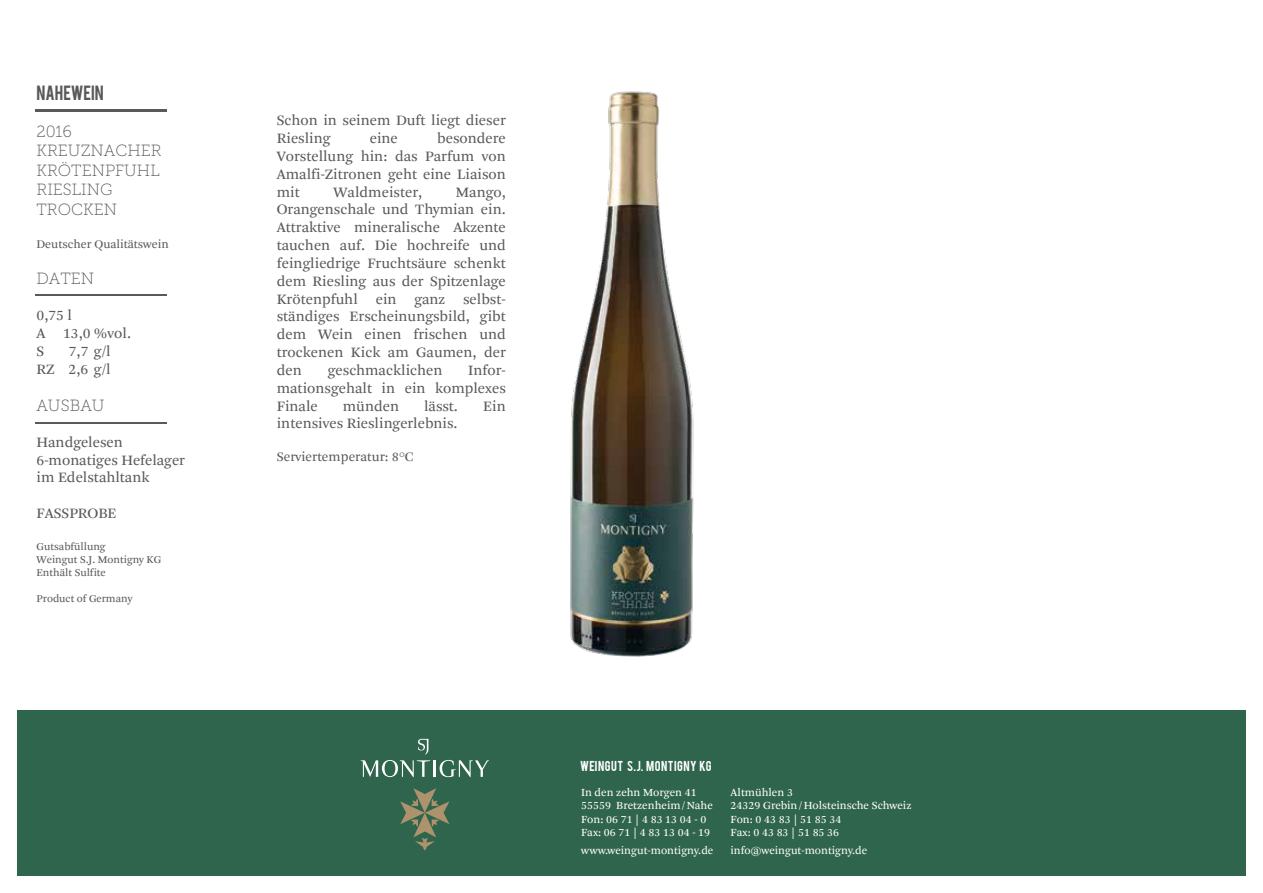
<style>
.page{position:relative;width:1263px;height:893px;background:#fff}
.page>*{position:absolute;margin:0;border:0;box-sizing:border-box;transform-origin:0 0}
.t1{font:16.2px/19.5px "Museo Slab 100";color:#595959}
.t2{font:16.2px "Bebas";letter-spacing:-.005em;color:#595959}
.t3{font:14.85px/17.9px "Arnhem Pro Bln";color:#595959}
.t4{font:13.5px "Arnhem Pro Bln";color:#595959}
.t5{font:12.15px "Arnhem Pro Bln";color:#595959}
.t6{font:11.25px/13.5px "Arnhem Pro Blond";color:#fff}
.t7{font:11.25px "Bebas";letter-spacing:.04em;color:#fff}
.t8{font:10.8px/12.9px "Arnhem Pro Bln";color:#595959}
</style>
<div class="page">
<div style="left:17px;top:710px;width:1229px;height:166px;background:#30654d"></div>
<svg style="left:361px;top:739px;width:128px;height:38px"></svg>
<svg style="left:400px;top:788px;width:49px;height:62px"></svg>
<img style="left:570px;top:91px;width:124px;height:566px">
<hr style="left:35px;top:109px;width:132px;height:3px;background:#595959">
<hr style="left:35px;top:294px;width:132px;height:2px;background:#595959">
<hr style="left:35px;top:423px;width:132px;height:1px;background:#595959">
<p class="t2" style="left:36px;top:81px;width:69px">NAHEWEIN</p>
<p class="t1" style="left:36px;top:122px;width:127px">2016<br>KREUZNACHER<br>KRÖTENPFUHL<br>RIESLING<br>TROCKEN</p>
<p class="t5" style="left:36px;top:237px;width:134px">Deutscher Qualitätswein</p>
<p class="t1" style="left:36px;top:269px;width:59px">DATEN</p>
<p class="t3" style="left:36px;top:307px;width:96px">0,75 l<br>A 13,0 %vol.<br>S</p>
<p class="t3" style="left:36px;top:343px;width:76px;text-align:right">7,7 g/l<br>RZ 2,6 g/l</p>
<p class="t1" style="left:36px;top:395px;width:70px">AUSBAU</p>
<p class="t3" style="left:36px;top:433px;width:150px">Handgelesen<br>6-monatiges Hefelager im Edelstahltank</p>
<p class="t3" style="left:36px;top:505px;width:82px">FASSPROBE</p>
<p class="t8" style="left:36px;top:540px;width:126px">Gutsabfüllung<br>Weingut S.J. Montigny KG<br>Enthält Sulfite</p>
<p class="t8" style="left:36px;top:592px;width:98px">Product of Germany</p>
<p class="t3" style="left:277px;top:112px;width:231px">Schon in seinem Duft liegt dieser<br>Riesling</p>
<p class="t3" style="left:277px;top:130px;width:231px;text-align:justify;text-indent:160px">besondere Vorstellung hin: das Parfum von Amalfi-Zitronen geht eine Liaison mit</p>
<p class="t3" style="left:370px;top:130px;width:30px">eine</p>
<p class="t3" style="left:334px;top:183px;width:90px">Waldmeister,</p>
<p class="t3" style="left:277px;top:183px;width:231px;text-align:justify;text-indent:179px">Mango, Orangenschale und Thymian ein.<br>Attraktive mineralische Akzente tauchen auf. Die hochreife und feingliedrige Fruchtsäure schenkt dem Riesling aus der Spitzenlage Krötenpfuhl ein ganz selbst&shy;ständiges Erscheinungsbild, gibt dem Wein einen frischen und trockenen Kick am Gaumen, der den</p>
<p class="t3" style="left:277px;top:361px;width:231px;text-align:justify;text-indent:191px">Infor&shy;mationsgehalt in ein komplexes Finale</p>
<p class="t3" style="left:328px;top:361px;width:116px">geschmacklichen</p>
<p class="t3" style="left:343px;top:397px;width:58px">münden</p>
<p class="t3" style="left:424px;top:397px;width:35px">lässt.</p>
<p class="t3" style="left:483px;top:397px;width:24px">Ein</p>
<p class="t3" style="left:277px;top:415px;width:182px">intensives Rieslingerlebnis.</p>
<p class="t4" style="left:277px;top:448px;width:139px">Serviertemperatur: 8°C</p>
<p class="t7" style="left:580px;top:757px;width:133px">WEINGUT S.J. MONTIGNY KG</p>
<p class="t6" style="left:581px;top:785px;width:133px">In den zehn Morgen 41<br>55559 Bretzenheim/Nahe<br>Fon: 06 71 | 4 83 13 04 - 0<br>Fax: 06 71 | 4 83 13 04 - 19</p>
<p class="t6" style="left:581px;top:844px;width:134px">www.weingut-montigny.de</p>
<p class="t6" style="left:731px;top:785px;width:182px">Altmühlen 3<br>24329 Grebin/Holsteinsche Schweiz<br>Fon: 0 43 83 | 51 85 34<br>Fax: 0 43 83 | 51 85 36</p>
<p class="t6" style="left:731px;top:844px;width:138px">info@weingut-montigny.de</p>
</div>
